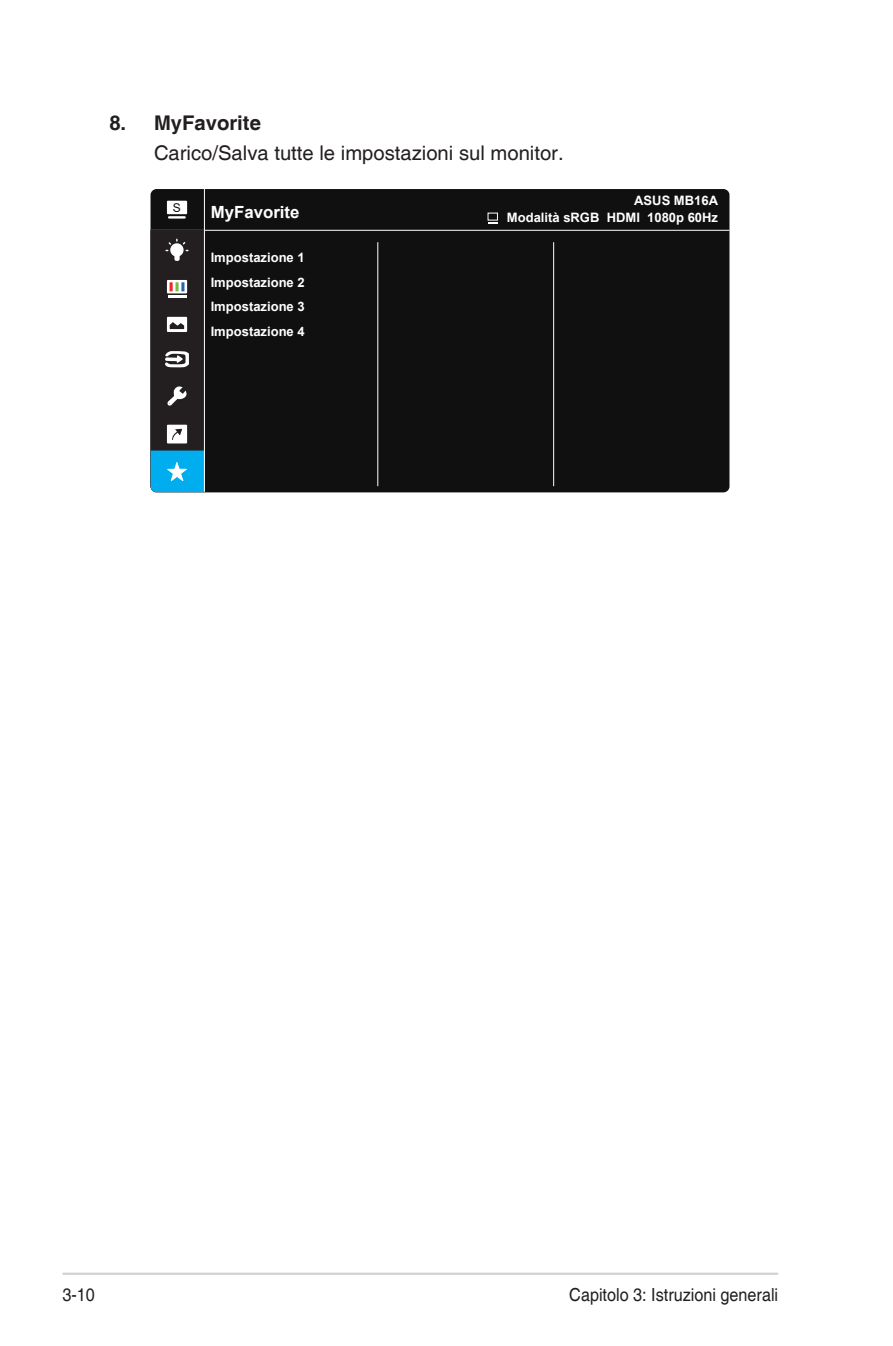
<style>
.page{position:relative;width:893px;height:1346px;background:#fff}
.page>*{position:absolute;margin:0;border:0;box-sizing:border-box;transform-origin:0 0}
.Body_Text_Indent{font:20.25px "Helvetica";color:#231f20}
.OSD_Item{font:700 20.25px "Helvetica";color:#231f20}
.t1{font:18px "Helvetica";color:#231f20;scale:.9 1}
.t2{font:700 16.88px "Arial";color:#fff}
.t3{font:700 13.05px/24.5px "Arial";color:#fff}
.t4{font:12.15px "Arial";color:#101010}
</style>
<div class="page">
<hr style="left:63px;top:1272px;width:715px;height:3px;background:#d1d2d4">
<div style="left:151px;top:189px;width:578px;height:303px;background:#101010;border-radius:6px"></div>
<hr style="left:151px;top:230px;width:578px;height:1px;background:#fff">
<hr style="left:377px;top:242px;width:1px;height:244px;background:#fff">
<hr style="left:553px;top:242px;width:1px;height:244px;background:#fff">
<div style="left:167px;top:201px;width:20px;height:13px;background:#fff"></div>
<hr style="left:168px;top:216px;width:18px;height:3px;background:#fff">
<hr style="left:204px;top:189px;width:1px;height:303px;background:#fff">
<svg style="left:150px;top:229px;width:55px;height:263px;background:#3a505a"></svg>
<div style="left:488px;top:213px;width:10px;height:7px;border:1px solid #fff"></div>
<svg style="left:488px;top:222px;width:9px;height:2px"></svg>
<p class="OSD_Item" style="left:109px;top:110px;width:153px">8. MyFavorite</p>
<p class="Body_Text_Indent" style="left:154px;top:141px;width:411px">Carico/Salva tutte le impostazioni sul monitor.</p>
<p class="t4" style="left:173px;top:199px;width:10px">S</p>
<p class="t2" style="left:211px;top:200px;width:90px">MyFavorite</p>
<p class="t3" style="left:211px;top:245px;width:96px">Impostazione 1<br>Impostazione 2</p>
<p class="t3" style="left:211px;top:319px;width:96px">Impostazione 4</p>
<p class="t3" style="left:211px;top:295px;width:96px">Impostazione 3</p>
<p class="t3" style="left:634px;top:188px;width:85px">ASUS MB16A</p>
<p class="t3" style="left:507px;top:206px;width:213px">Modalità sRGB HDMI 1080p 60Hz</p>
<h2 class="t1" style="left:63px;top:1284px;width:38px">3-10</h2>
<h2 class="t1" style="left:569px;top:1284px;width:234px">Capitolo 3: Istruzioni generali</h2>
</div>
